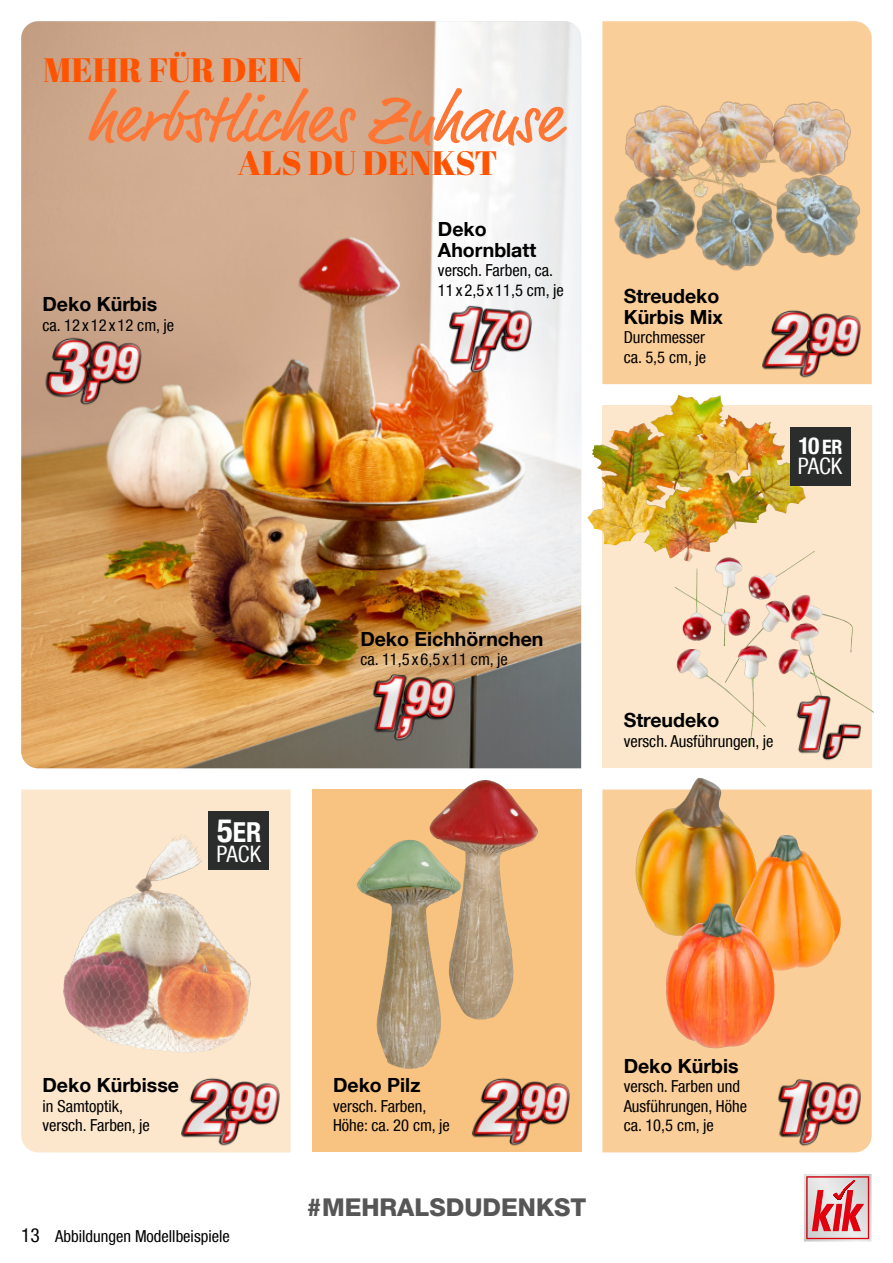
<style>
.page{position:relative;width:893px;height:1263px;background:#fff}
.page>*{position:absolute;margin:0;border:0;box-sizing:border-box;transform-origin:0 0}
.t1{font:66px "Market Pro";color:#ff7533}
.t2{font:33.9px "Abril Fatface";color:#ff5300}
.t3{font:700 condensed 27.45px "Helvetica Neue LT Com";color:#fff}
.t4{font:800 24.45px "Helvetica Neue LT Com";color:#565656}
.t5{font:700 condensed 23.55px "Helvetica Neue LT Com";color:#fff}
.t6{font:condensed 22.65px "Helvetica Neue LT Com";color:#fff}
.t7{font:700 19.5px/21px "Helvetica Neue LT Com";color:#000}
.t8{font:condensed 19.5px "Helvetica Neue LT Com";color:#000}
.t9{font:condensed 16.5px/19.5px "Helvetica Neue LT Com";color:#000}
.s1{font-size:19.8px}
.s2{font-size:32.55px}
</style>
<div class="page">
<div style="left:602px;top:21px;width:270px;height:363px;background:#face99"></div>
<img style="left:602px;top:405px;width:270px;height:363px">
<div style="left:602px;top:789px;width:270px;height:363px;background:#face99"></div>
<div style="left:312px;top:789px;width:269px;height:363px;background:#f8c280"></div>
<svg style="left:21px;top:789px;width:270px;height:363px;background:#efd4bb"></svg>
<img style="left:21px;top:21px;width:560px;height:747px">
<img style="left:109px;top:834px;width:72px;height:73px">
<img style="left:356px;top:840px;width:85px;height:229px">
<img style="left:429px;top:780px;width:109px;height:240px">
<img style="left:635px;top:778px;width:122px;height:161px">
<img style="left:734px;top:835px;width:107px;height:136px">
<img style="left:666px;top:903px;width:108px;height:145px">
<img style="left:611px;top:396px;width:67px;height:44px">
<img style="left:675px;top:551px;width:140px;height:95px">
<img style="left:607px;top:73px;width:265px;height:207px">
<img style="left:471px;top:1078px;width:99px;height:68px">
<img style="left:752px;top:301px;width:120px;height:83px">
<img style="left:790px;top:685px;width:82px;height:83px">
<img style="left:765px;top:1070px;width:107px;height:82px">
<img style="left:171px;top:1070px;width:120px;height:82px">
<img style="left:43px;top:330px;width:111px;height:82px">
<img style="left:316px;top:664px;width:214px;height:83px">
<img style="left:438px;top:297px;width:104px;height:82px">
<div style="left:209px;top:811px;width:60px;height:58px;background:#2b2c2c"></div>
<div style="left:790px;top:427px;width:60px;height:58px;background:#2b2c2c"></div>
<svg style="left:804px;top:1174px;width:68px;height:68px;background:#de989d"></svg>
<h2 class="t2" style="left:43px;top:51px;width:261px">MEHR FÜR DEIN</h2>
<h1 class="t1" style="left:87px;top:88px;width:474px">herbstliches Zuhause</h1>
<p class="t7" style="left:43px;top:296px;width:116px">Deko Kürbis</p>
<p class="t9" style="left:43px;top:317px;width:133px">ca. 12 x 12 x 12 cm, je</p>
<h2 class="t2" style="left:238px;top:145px;width:261px">ALS DU DENKST</h2>
<p class="t7" style="left:438px;top:220px;width:100px">Deko<br>Ahornblatt</p>
<p class="t9" style="left:438px;top:262px;width:127px">versch. Farben, ca.<br>11 x 2,5 x 11,5 cm, je</p>
<p class="t7" style="left:624px;top:287px;width:101px">Streudeko<br>Kürbis Mix</p>
<p class="t9" style="left:624px;top:329px;width:84px">Durchmesser ca. 5,5 cm, je</p>
<h3 class="t5" style="left:798px;top:432px;width:46px">10 <span class="s1">ER</span></h3>
<h3 class="t6" style="left:798px;top:453px;width:46px">PACK</h3>
<h3 class="t3" style="left:217px;top:816px;width:46px"><span class="s2">5</span>ER</h3>
<h3 class="t6" style="left:217px;top:840px;width:46px">PACK</h3>
<p class="t7" style="left:360px;top:628px;width:185px">Deko Eichhörnchen</p>
<p class="t9" style="left:360px;top:651px;width:149px">ca. 11,5 x 6,5 x 11 cm, je</p>
<p class="t7" style="left:624px;top:712px;width:97px">Streudeko</p>
<p class="t9" style="left:624px;top:733px;width:151px">versch. Ausführungen, je</p>
<p class="t7" style="left:43px;top:1076px;width:138px">Deko Kürbisse</p>
<p class="t9" style="left:43px;top:1097px;width:109px">in Samtoptik, versch. Farben, je</p>
<p class="t8" style="left:21px;top:1227px;width:20px">13</p>
<p class="t9" style="left:55px;top:1227px;width:176px">Abbildungen Modellbeispiele</p>
<p class="t7" style="left:333px;top:1076px;width:89px">Deko Pilz</p>
<p class="t9" style="left:333px;top:1097px;width:118px">versch. Farben,<br>Höhe: ca. 20 cm, je</p>
<h3 class="t4" style="left:307px;top:1194px;width:281px">#MEHRALSDUDENKST</h3>
<p class="t7" style="left:624px;top:1057px;width:116px">Deko Kürbis</p>
<p class="t9" style="left:624px;top:1078px;width:125px">versch. Farben und<br>Ausführungen, Höhe ca. 10,5 cm, je</p>
</div>
